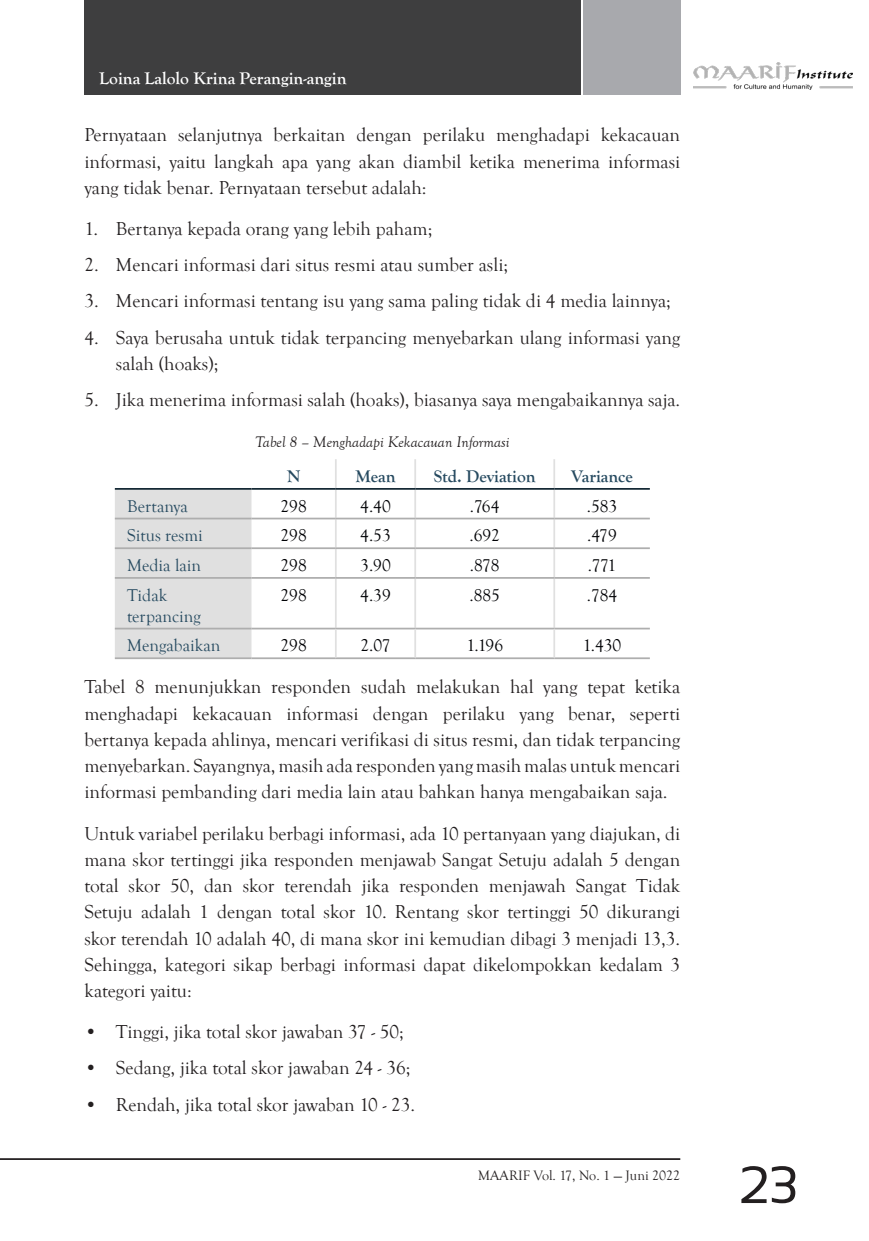
<style>
.page{position:relative;width:869px;height:1241px;background:#fff}
.page>*{position:absolute;margin:0;border:0;box-sizing:border-box;transform-origin:0 0}
.t1{font:52.5px "Sansation";color:#231f20}
.Text{font:19.25px/26.2px "Goudy Old Style T";color:#231f20;text-align:justify}
.t2{font:17.5px "Goudy Old Style T";color:#010205}
.t3{font:17.5px/21px "Goudy Old Style T";color:#264a60}
.t4{font:700 17.5px "Goudy Old Style T";color:#fff}
.t5{font:700 17.5px "Goudy Old Style T";color:#264a60}
.Judul-Tabel{font:italic 15.75px "Goudy Old Style T";color:#231f20}
.t6{font:14px "Goudy Old Style T";color:#231f20}
</style>
<div class="page">
<div style="left:582px;top:0;width:98px;height:94px;background:#a8a9ad"></div>
<hr style="left:0;top:1157px;width:680px;height:2px;background:#231f20">
<div style="left:84px;top:0;width:496px;height:94px;background:#3e3e3f"></div>
<img style="left:693px;top:63px;width:159px;height:26px">
<svg style="left:251px;top:459px;width:398px;height:198px"></svg>
<div style="left:115px;top:489px;width:136px;height:168px;background:#e0e0e0"></div>
<hr style="left:414px;top:459px;width:2px;height:29px;background:#e0e0e0">
<hr style="left:553px;top:459px;width:2px;height:29px;background:#e0e0e0">
<hr style="left:414px;top:489px;width:2px;height:28px;background:#e0e0e0">
<hr style="left:553px;top:489px;width:2px;height:28px;background:#e0e0e0">
<hr style="left:115px;top:488px;width:136px;height:1px;background:#152935">
<hr style="left:251px;top:488px;width:84px;height:1px;background:#152935">
<hr style="left:335px;top:488px;width:80px;height:1px;background:#152935">
<hr style="left:415px;top:488px;width:139px;height:1px;background:#152935">
<hr style="left:554px;top:488px;width:95px;height:1px;background:#152935">
<hr style="left:414px;top:519px;width:2px;height:28px;background:#e0e0e0">
<hr style="left:553px;top:519px;width:2px;height:28px;background:#e0e0e0">
<svg style="left:335px;top:459px;width:1px;height:118px"></svg>
<hr style="left:414px;top:549px;width:2px;height:28px;background:#e0e0e0">
<hr style="left:553px;top:549px;width:2px;height:28px;background:#e0e0e0">
<hr style="left:335px;top:578px;width:1px;height:49px;background:#e0e0e0">
<hr style="left:414px;top:578px;width:2px;height:49px;background:#e0e0e0">
<hr style="left:553px;top:578px;width:2px;height:49px;background:#e0e0e0">
<hr style="left:115px;top:517px;width:136px;height:2px;background:#aeaeae">
<hr style="left:251px;top:517px;width:84px;height:2px;background:#aeaeae">
<hr style="left:335px;top:517px;width:80px;height:2px;background:#aeaeae">
<hr style="left:415px;top:517px;width:139px;height:2px;background:#aeaeae">
<hr style="left:554px;top:517px;width:95px;height:2px;background:#aeaeae">
<hr style="left:115px;top:547px;width:136px;height:2px;background:#aeaeae">
<hr style="left:251px;top:547px;width:84px;height:2px;background:#aeaeae">
<hr style="left:335px;top:547px;width:80px;height:2px;background:#aeaeae">
<hr style="left:415px;top:547px;width:139px;height:2px;background:#aeaeae">
<hr style="left:554px;top:547px;width:95px;height:2px;background:#aeaeae">
<hr style="left:115px;top:577px;width:136px;height:1px;background:#aeaeae">
<hr style="left:251px;top:577px;width:84px;height:1px;background:#aeaeae">
<hr style="left:335px;top:577px;width:80px;height:1px;background:#aeaeae">
<hr style="left:415px;top:577px;width:139px;height:1px;background:#aeaeae">
<hr style="left:554px;top:577px;width:95px;height:1px;background:#aeaeae">
<hr style="left:115px;top:627px;width:136px;height:2px;background:#aeaeae">
<hr style="left:251px;top:627px;width:84px;height:2px;background:#aeaeae">
<hr style="left:335px;top:627px;width:80px;height:2px;background:#aeaeae">
<hr style="left:415px;top:627px;width:139px;height:2px;background:#aeaeae">
<hr style="left:554px;top:627px;width:95px;height:2px;background:#aeaeae">
<hr style="left:115px;top:657px;width:136px;height:2px;background:#aeaeae">
<hr style="left:251px;top:657px;width:84px;height:2px;background:#aeaeae">
<hr style="left:335px;top:657px;width:80px;height:2px;background:#aeaeae">
<hr style="left:415px;top:657px;width:139px;height:2px;background:#aeaeae">
<hr style="left:554px;top:657px;width:95px;height:2px;background:#aeaeae">
<svg style="left:335px;top:629px;width:1px;height:28px"></svg>
<hr style="left:414px;top:629px;width:2px;height:28px;background:#e0e0e0">
<hr style="left:553px;top:629px;width:2px;height:28px;background:#e0e0e0">
<p class="t4" style="left:99px;top:69px;width:249px">Loina Lalolo Krina Perangin-angin</p>
<p class="Text" style="left:84px;top:122px;width:597px">Pernyataan selanjutnya berkaitan dengan perilaku menghadapi kekacauan informasi, yaitu langkah apa yang akan diambil ketika menerima informasi yang tidak benar. Pernyataan tersebut adalah:</p>
<p class="Text" style="left:84px;top:216px;width:349px">1. Bertanya kepada orang yang lebih paham;</p>
<p class="Text" style="left:84px;top:252px;width:425px">2. Mencari informasi dari situs resmi atau sumber asli;</p>
<p class="Text" style="left:84px;top:288px;width:587px">3. Mencari informasi tentang isu yang sama paling tidak di 4 media lainnya;</p>
<p class="Text" style="left:116px;top:324px;width:565px;text-indent:-32px">4. Saya berusaha untuk tidak terpancing menyebarkan ulang informasi yang salah (hoaks);</p>
<p class="Text" style="left:84px;top:387px;width:597px">5. Jika menerima informasi salah (hoaks), biasanya saya mengabaikannya saja.</p>
<p class="Judul-Tabel" style="left:255px;top:433px;width:256px">Tabel 8 – Menghadapi Kekacauan Informasi</p>
<p class="t5" style="left:287px;top:466px;width:15px">N</p>
<p class="t5" style="left:355px;top:466px;width:42px">Mean</p>
<p class="t5" style="left:433px;top:466px;width:103px">Std. Deviation</p>
<p class="t5" style="left:571px;top:466px;width:63px">Variance</p>
<p class="t3" style="left:127px;top:495px;width:62px">Bertanya</p>
<p class="t2" style="left:280px;top:496px;width:28px">298</p>
<p class="t2" style="left:360px;top:496px;width:32px">4.40</p>
<p class="t2" style="left:469px;top:496px;width:31px">.764</p>
<p class="t2" style="left:586px;top:496px;width:32px">.583</p>
<p class="t3" style="left:127px;top:525px;width:77px">Situs resmi</p>
<p class="t2" style="left:280px;top:526px;width:28px">298</p>
<p class="t2" style="left:360px;top:526px;width:32px">4.53</p>
<p class="t2" style="left:469px;top:526px;width:32px">.692</p>
<p class="t2" style="left:587px;top:526px;width:31px">.479</p>
<p class="t3" style="left:127px;top:555px;width:75px">Media lain</p>
<p class="t2" style="left:280px;top:555px;width:28px">298</p>
<p class="t2" style="left:360px;top:555px;width:32px">3.90</p>
<p class="t2" style="left:469px;top:555px;width:31px">.878</p>
<p class="t2" style="left:587px;top:555px;width:30px">.771</p>
<p class="t3" style="left:127px;top:584px;width:75px">Tidak terpancing</p>
<p class="t2" style="left:280px;top:585px;width:28px">298</p>
<p class="t2" style="left:360px;top:585px;width:32px">4.39</p>
<p class="t2" style="left:469px;top:585px;width:32px">.885</p>
<p class="t2" style="left:586px;top:585px;width:32px">.784</p>
<p class="t3" style="left:127px;top:635px;width:95px">Mengabaikan</p>
<p class="t2" style="left:280px;top:636px;width:28px">298</p>
<p class="t2" style="left:360px;top:636px;width:32px">2.07</p>
<p class="t2" style="left:466px;top:636px;width:38px">1.196</p>
<p class="t2" style="left:582px;top:636px;width:40px">1.430</p>
<p class="Text" style="left:84px;top:674px;width:597px">Tabel 8 menunjukkan responden sudah melakukan hal yang tepat ketika menghadapi kekacauan informasi dengan perilaku yang benar, seperti bertanya kepada ahlinya, mencari verifikasi di situs resmi, dan tidak terpancing menyebarkan. Sayangnya, masih ada responden yang masih malas untuk mencari informasi pembanding dari media lain atau bahkan hanya mengabaikan saja.</p>
<p class="Text" style="left:84px;top:820px;width:597px">Untuk variabel perilaku berbagi informasi, ada 10 pertanyaan yang diajukan, di mana skor tertinggi jika responden menjawab Sangat Setuju adalah 5 dengan total skor 50, dan skor terendah jika responden menjawah Sangat Tidak Setuju adalah 1 dengan total skor 10. Rentang skor tertinggi 50 dikurangi skor terendah 10 adalah 40, di mana skor ini kemudian dibagi 3 menjadi 13,3.<br>Sehingga, kategori sikap berbagi informasi dapat dikelompokkan kedalam 3 kategori yaitu:</p>
<p class="Text" style="left:84px;top:1019px;width:321px">• Tinggi, jika total skor jawaban 37 - 50;</p>
<p class="Text" style="left:84px;top:1055px;width:327px">• Sedang, jika total skor jawaban 24 - 36;</p>
<p class="Text" style="left:84px;top:1091px;width:332px">• Rendah, jika total skor jawaban 10 - 23.</p>
<p class="t6" style="left:478px;top:1167px;width:203px">MAARIF Vol. 17, No. 1 — Juni 2022</p>
<h1 class="t1" style="left:739px;top:1155px;width:60px">23</h1>
</div>
